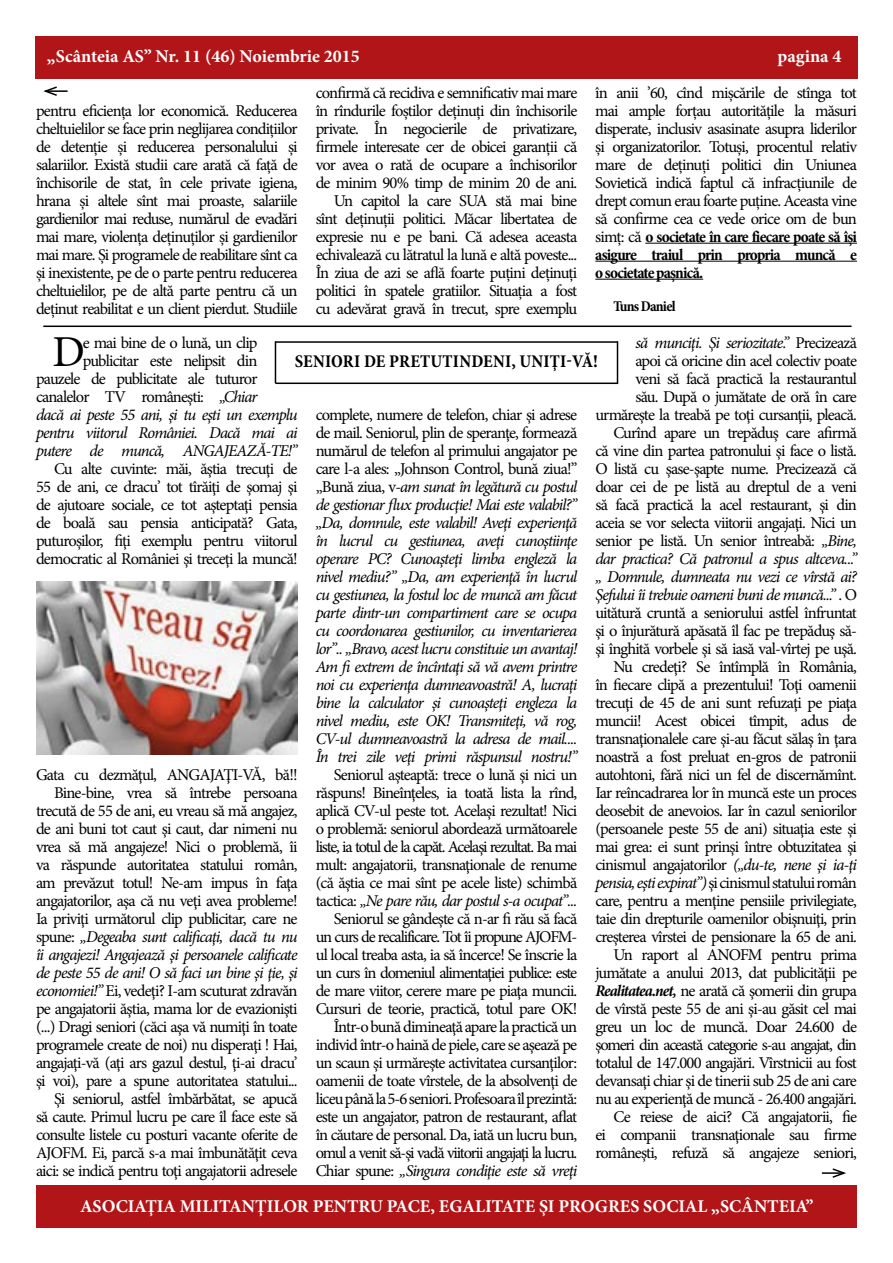
<style>
.page{position:relative;width:893px;height:1263px;background:#fff}
.page>*{position:absolute;margin:0;border:0;box-sizing:border-box;transform-origin:0 0}
.t1{font:44.25px "Minion Pro";color:#000}
.t2{font:700 18px "Minion Pro";color:#fff}
.t3{font:700 condensed 18px "Minion Pro";letter-spacing:.01em;color:#000}
.t4{font:16.5px/18px "Minion Pro";letter-spacing:-.05em;color:#000;text-align:right}
.t5{font:italic 16.5px/18px "Minion Pro";letter-spacing:-.06em;color:#000;text-align:justify}
.t6{font:700 condensed 15px "Minion Pro";letter-spacing:-.05em;color:#000}
.s1{font-weight:700;font-stretch:condensed}
.s2{font-style:italic}
.s3{font-weight:700;font-style:italic;font-stretch:condensed}
.s4{font-style:normal}
</style>
<div class="page">
<div style="left:36px;top:1185px;width:821px;height:42px;background:#b11517"></div>
<div style="left:35px;top:36px;width:822px;height:42px;background:#b11517"></div>
<hr style="left:645px;top:243px;width:212px;height:1px;background:#000">
<hr style="left:595px;top:261px;width:262px;height:1px;background:#000">
<hr style="left:595px;top:279px;width:108px;height:1px;background:#000">
<hr style="left:43px;top:326px;width:809px;height:1px;background:#000">
<hr style="left:46px;top:90px;width:22px;height:2px;background:#000">
<svg style="left:43px;top:86px;width:16px;height:10px"></svg>
<img style="left:36px;top:581px;width:261px;height:173px">
<hr style="left:275px;top:341px;width:342px;height:2px;background:#000">
<hr style="left:275px;top:341px;width:1px;height:42px;background:#000">
<hr style="left:275px;top:383px;width:342px;height:1px;background:#000">
<hr style="left:617px;top:341px;width:1px;height:43px;background:#000">
<hr style="left:822px;top:1172px;width:22px;height:2px;background:#000">
<svg style="left:831px;top:1168px;width:15px;height:10px"></svg>
<p class="t2" style="left:47px;top:43px;width:314px">„Scânteia AS” Nr. 11 (46) Noiembrie 2015</p>
<p class="t2" style="left:777px;top:43px;width:66px">pagina 4</p>
<p class="t4" style="left:36px;top:101px;width:263px;text-align:justify">pentru eficiența lor economică. Reducerea cheltuielilor se face prin neglijarea condițiilor de detenție și reducerea personalului și salariilor. Există studii care arată că față de închisorile de stat, în cele private igiena, hrana și altele sînt mai proaste, salariile gardienilor mai reduse, numărul de evadări mai mare, violența deținuților și gardienilor mai mare. Și programele de reabilitare sînt ca și inexistente, pe de o parte pentru reducerea cheltuielilor, pe de altă parte pentru că un deținut reabilitat e un client pierdut. Studiile</p>
<p class="t4" style="left:316px;top:83px;width:263px">confirmă că recidiva e semnificativ mai mare în rîndurile foștilor deținuți din închisorile private. În negocierile de privatizare, firmele interesate cer de obicei garanții că vor avea o rată de ocupare a închisorilor de minim 90% timp de minim 20 de ani.<br>Un capitol la care SUA stă mai bine sînt deținuții politici. Măcar libertatea de expresie nu e pe bani. Că adesea aceasta echivalează cu lătratul la lună e altă poveste...<br>În ziua de azi se află foarte puțini deținuți politici în spatele gratiilor. Situația a fost cu adevărat gravă în trecut, spre exemplu</p>
<p class="t4" style="left:595px;top:83px;width:263px;text-align:justify">în anii ’60, cînd mișcările de stînga tot mai ample forțau autoritățile la măsuri disperate, inclusiv asasinate asupra liderilor și organizatorilor. Totuși, procentul relativ mare de deținuți politici din Uniunea Sovietică indică faptul că infracțiunile de drept comun erau foarte puține. Aceasta vine să confirme cea ce vede orice om de bun simț: că <span class="s1">o societate în care fiecare poate să își asigure traiul prin propria muncă e o societate pașnică.</span></p>
<p class="t6" style="left:613px;top:295px;width:64px">Tuns Daniel</p>
<h1 class="t1" style="left:53px;top:322px;width:34px">D</h1>
<p class="t4" style="left:83px;top:334px;width:176px">e mai bine de o lună, un clip</p>
<p class="t4" style="left:595px;top:334px;width:263px"><span class="s2">să munciţi. Şi seriozitate.”</span> Precizează<br>apoi că oricine din acel colectiv poate<br>veni să facă practică la restaurantul<br>său. După o jumătate de oră în care urmăreşte la treabă pe toţi cursanţii, pleacă.<br>Curînd apare un trepăduş care afirmă<br>că vine din partea patronului şi face o listă.<br>O listă cu şase-şapte nume. Precizează că doar cei de pe listă au dreptul de a veni să facă practică la acel restaurant, şi din aceia se vor selecta viitorii angajaţi. Nici un senior pe listă. Un senior întreabă: <span class="s2">„Bine, dar practica? Că patronul a spus altceva...” „ Domnule, dumneata nu vezi ce vîrstă ai?<br>Şefului îi trebuie oameni buni de muncă...”</span> . O uitătură cruntă a seniorului astfel înfruntat şi o înjurătură apăsată îl fac pe trepăduş să&shy;şi înghită vorbele şi să iasă val-vîrtej pe uşă.<br>Nu credeţi? Se întîmplă în România,<br>în fiecare clipă a prezentului! Toţi oamenii trecuţi de 45 de ani sunt refuzaţi pe piaţa muncii! Acest obicei tîmpit, adus de transnaţionalele care şi-au făcut sălaş în ţara noastră a fost preluat en-gros de patronii autohtoni, fără nici un fel de discernămînt.<br>Iar reîncadrarea lor în muncă este un proces deosebit de anevoios. Iar în cazul seniorilor (persoanele peste 55 de ani) situaţia este şi mai grea: ei sunt prinşi între obtuzitatea şi cinismul angajatorilor <span class="s2">(„du-te, nene şi ia-ţi pensia, eşti expirat”)</span> şi cinismul statului român care, pentru a menţine pensiile privilegiate, taie din drepturile oamenilor obişnuiţi, prin creşterea vîrstei de pensionare la 65 de ani.<br>Un raport al ANOFM pentru prima jumătate a anului 2013, dat publicităţii pe <span class="s3">Realitatea.net,</span> ne arată că şomerii din grupa de vîrstă peste 55 de ani şi-au găsit cel mai greu un loc de muncă. Doar 24.600 de şomeri din această categorie s-au angajat, din totalul de 147.000 angajări. Vîrstnicii au fost devansaţi chiar şi de tinerii sub 25 de ani care nu au experienţă de muncă - 26.400 angajări.<br>Ce reiese de aici? Că angajatorii, fie<br>ei companii transnaţionale sau firme româneşti, refuză să angajeze seniori,</p>
<p class="t3" style="left:295px;top:349px;width:29px">Seniori</p>
<p class="t3" style="left:364px;top:349px;width:68px">de pretutind</p>
<p class="t3" style="left:483px;top:349px;width:116px">eni, uniţi-vă!</p>
<p class="t4" style="left:83px;top:352px;width:176px">publicitar este nelipsit din</p>
<p class="t4" style="left:36px;top:370px;width:223px">pauzele de publicitate ale tuturor</p>
<p class="t4" style="left:36px;top:388px;width:223px">canalelor TV româneşti: <span class="s2">„Chiar</span></p>
<p class="t5" style="left:36px;top:405px;width:263px">dacă ai peste 55 ani, şi tu eşti un exemplu</p>
<p class="t5" style="left:36px;top:423px;width:263px">pentru viitorul României. Dacă mai ai</p>
<p class="t5" style="left:36px;top:441px;width:263px">putere de muncă, ANGAJEAZĂ-TE!”</p>
<p class="t4" style="left:36px;top:460px;width:263px;text-align:justify;text-indent:18px">Cu alte cuvinte: măi, ăştia trecuţi de 55 de ani, ce dracu’ tot tîrăiţi de şomaj şi de ajutoare sociale, ce tot aşteptaţi pensia de boală sau pensia anticipată? Gata, puturoşilor, fiţi exemplu pentru viitorul democratic al României şi treceţi la muncă!</p>
<p class="t5" style="left:316px;top:406px;width:263px"><span class="s4">complete, numere de telefon, chiar şi adrese de mail. Seniorul, plin de speranţe, formează numărul de telefon al primului angajator pe care l-a ales: „Johnson Control, bună ziua!” „Bună ziua, v</span>-am sunat în legătură cu postul de gestionar flux producţie! Mai este valabil?” „Da, domnule, este valabil! Aveţi experienţă în lucrul cu gestiunea, aveţi cunoştiinţe operare PC? Cunoaşteţi limba engleză la nivel mediu?” „Da, am experienţă în lucrul cu gestiunea, la fostul loc de muncă am făcut parte dintr-un compartiment care se ocupa cu coordonarea gestiunilor, cu inventarierea lor”.. „Bravo, acest lucru constituie un avantaj!<br>Am fi extrem de încîntaţi să vă avem printre noi cu experienţa dumneavoastră! A, lucraţi bine la calculator şi cunoaşteţi engleza la nivel mediu, este OK! Transmiteţi, vă rog, CV-ul dumneavoastră la adresa de mail....<br>În trei zile veţi primi răspunsul nostru!”</p>
<p class="t4" style="left:316px;top:766px;width:263px">Seniorul aşteaptă: trece o lună şi nici un răspuns! Bineînţeles, ia toată lista la rînd, aplică CV-ul peste tot. Acelaşi rezultat! Nici o problemă: seniorul abordează următoarele liste, ia totul de la capăt. Acelaşi rezultat. Ba mai mult: angajatorii, transnaţionale de renume (că ăştia ce mai sînt pe acele liste) schimbă tactica: <span class="s2">„Ne pare rău, dar postul s-a ocupat”...<br></span>Seniorul se gândeşte că n-ar fi rău să facă un curs de recalificare. Tot îi propune AJOFM&shy;ul local treaba asta, ia să încerce! Se înscrie la un curs în domeniul alimentaţiei publice: este de mare viitor, cerere mare pe piaţa muncii.<br>Cursuri de teorie, practică, totul pare OK!<br>Într-o bună dimineaţă apare la practică un individ într-o haină de piele, care se aşează pe un scaun şi urmăreşte activitatea cursanţilor: oamenii de toate vîrstele, de la absolvenţi de liceu până la 5-6 seniori. Profesoara îl prezintă: este un angajator, patron de restaurant, aflat în căutare de personal. Da, iată un lucru bun, omul a venit să-şi vadă viitorii angajaţi la lucru.<br>Chiar spune: <span class="s2">„Singura condiţie este să vreţi</span></p>
<p class="t4" style="left:36px;top:766px;width:263px">Gata cu dezmăţul, ANGAJAŢI-VĂ, bă!!<br>Bine-bine, vrea să întrebe persoana trecută de 55 de ani, eu vreau să mă angajez, de ani buni tot caut şi caut, dar nimeni nu vrea să mă angajeze! Nici o problemă, îi va răspunde autoritatea statului român, am prevăzut totul! Ne-am impus în faţa angajatorilor, aşa că nu veţi avea probleme!<br>Ia priviţi următorul clip publicitar, care ne spune: <span class="s2">„Degeaba sunt calificaţi, dacă tu nu îi angajezi! Angajează şi persoanele calificate de peste 55 de ani! O să faci un bine şi ţie, şi economiei!”</span> Ei, vedeţi? I-am scuturat zdravăn pe angajatorii ăştia, mama lor de evazionişti (...) Dragi seniori (căci aşa vă numiţi în toate programele create de noi) nu disperaţi ! Hai, angajaţi-vă (aţi ars gazul destul, ţi-ai dracu’ şi voi), pare a spune autoritatea statului...<br>Şi seniorul, astfel îmbărbătat, se apucă<br>să caute. Primul lucru pe care îl face este să consulte listele cu posturi vacante oferite de AJOFM. Ei, parcă s-a mai îmbunătăţit ceva aici: se indică pentru toţi angajatorii adresele</p>
<p class="t2" style="left:80px;top:1194px;width:735px">ASOCIAŢIA MILITANŢILOR PENTRU PACE, EGALITATE ŞI PROGRES SOCIAL „SCÂNTEIA”</p>
</div>
